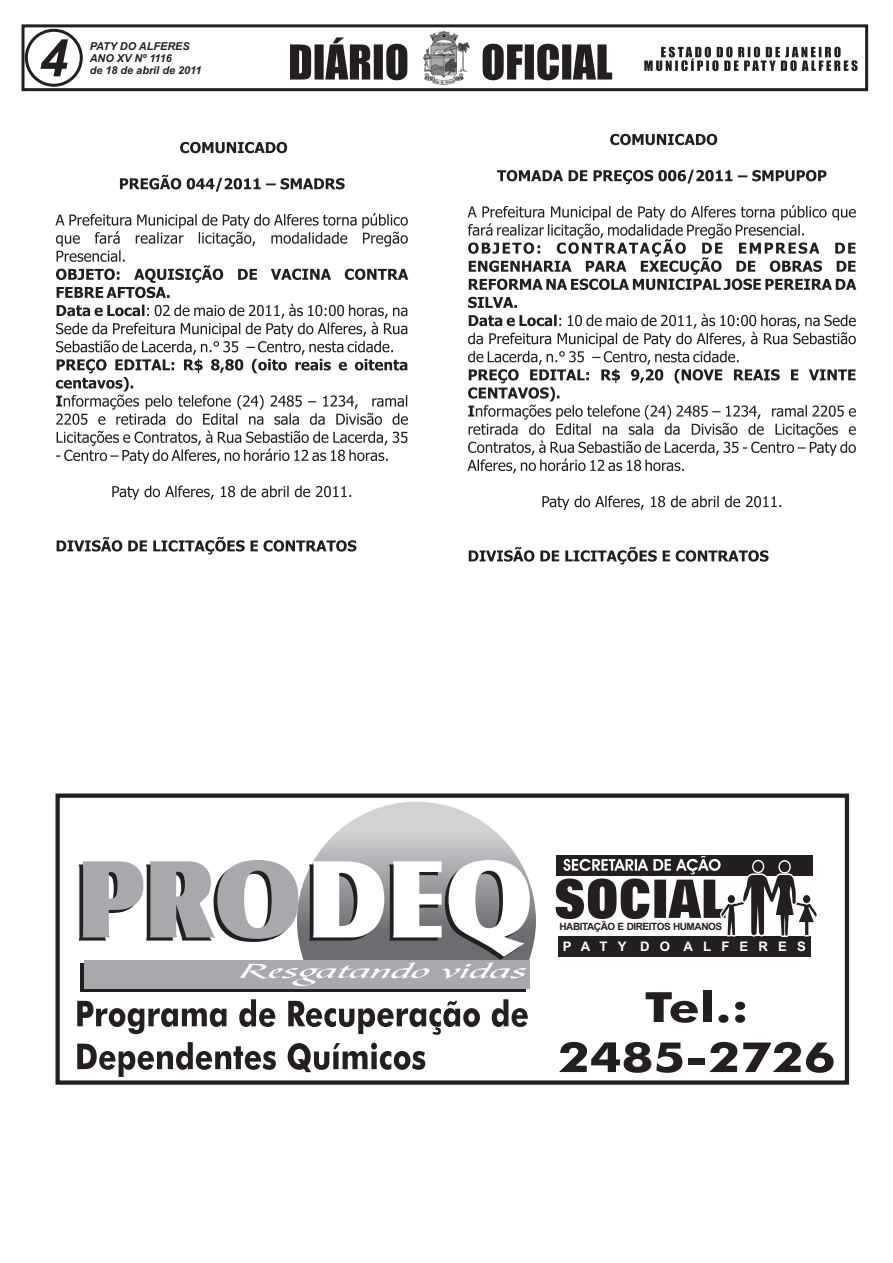
<style>
.page{position:relative;width:893px;height:1263px;background:#fff}
.page>*{position:absolute;margin:0;border:0;box-sizing:border-box;transform-origin:0 0}
.t1{font:italic 700 51.75px "Arial";color:#231f20}
.t2{font:500 41.7px/49.9px "Futura BT";color:#231f20;text-align:center;scale:1.22 1}
.t3{font:700 13.2px "Arial";letter-spacing:.77em;color:#fff}
.t4{font:italic 700 10.95px/12.1px "Arial";color:#231f20}
.t5{font:700 10.05px "Arial";letter-spacing:-.045em;color:#231f20}
</style>
<div class="page">
<div style="left:558px;top:936px;width:252px;height:21px;background:#231f20"></div>
<svg style="left:556px;top:855px;width:261px;height:84px"></svg>
<div style="left:22px;top:24px;width:846px;height:67px;border:3px solid #231f20"></div>
<div style="left:25px;top:29px;width:58px;height:58px;border:3px solid #231f20;border-radius:50%"></div>
<svg style="left:644px;top:47px;width:214px;height:24px"></svg>
<svg style="left:290px;top:37px;width:117px;height:43px"></svg>
<svg style="left:483px;top:44px;width:129px;height:36px"></svg>
<img style="left:423px;top:31px;width:47px;height:53px">
<svg style="left:56px;top:304px;width:352px;height:250px"></svg>
<svg style="left:55px;top:141px;width:353px;height:157px"></svg>
<svg style="left:467px;top:133px;width:389px;height:431px"></svg>
<div style="left:56px;top:793px;width:793px;height:292px;border:4px solid #231f20"></div>
<div style="left:80px;top:963px;width:445px;height:29px;background:#231f20"></div>
<div style="left:84px;top:960px;width:445px;height:29px;background:#a8a9ad"></div>
<svg style="left:79px;top:802px;width:457px;height:184px"></svg>
<svg style="left:77px;top:999px;width:451px;height:78px"></svg>
<h1 class="t1" style="left:39px;top:39px;width:30px">4</h1>
<p class="t4" style="left:90px;top:41px;width:113px">PATY DO ALFERES<br>ANO XV Nº 1116<br>de 18 de abril de 2011</p>
<p class="t5" style="left:559px;top:923px;width:164px">HABITAÇÃO E DIREITOS HUMANOS</p>
<p class="t3" style="left:563px;top:942px;width:245px">PATY DO ALFERES</p>
<h2 class="t2" style="left:558px;top:986px;width:229px">Tel.:<br>2485-2726</h2>
</div>
